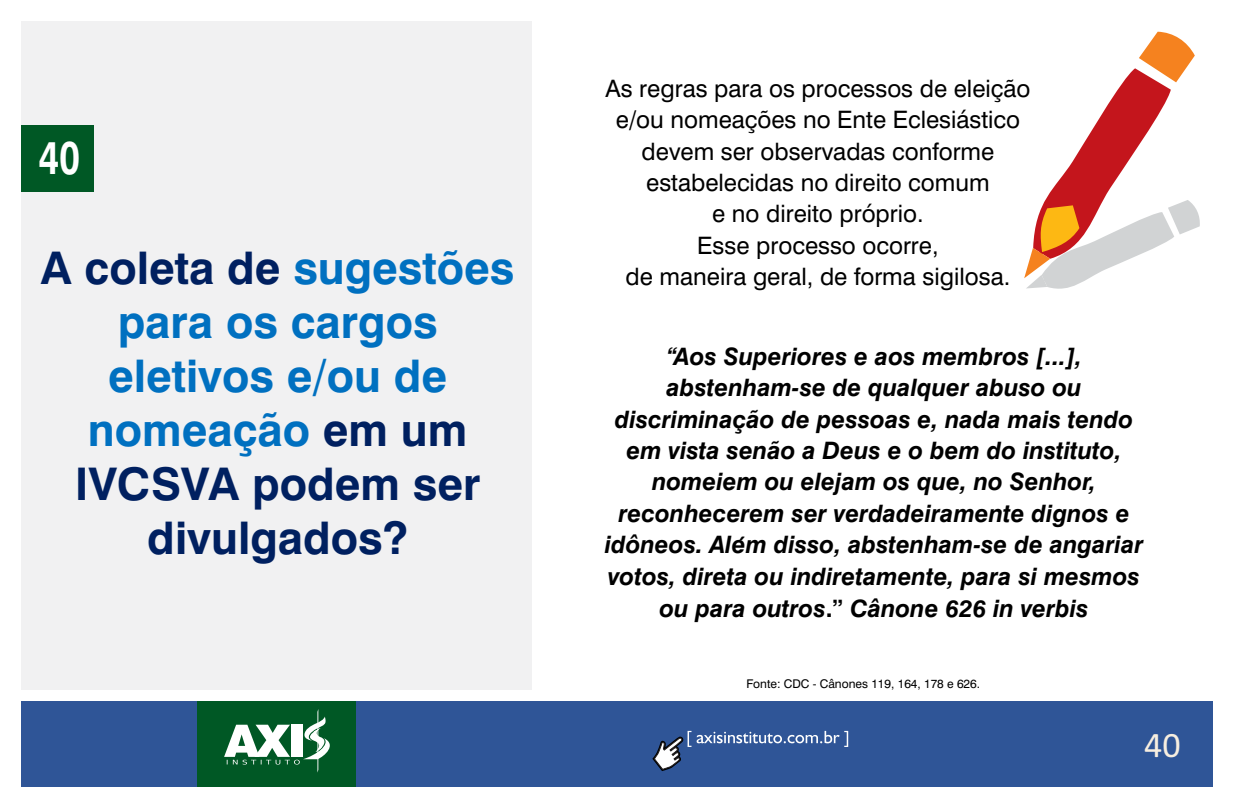
<style>
.page{position:relative;width:1234px;height:808px;background:#fff}
.page>*{position:absolute;margin:0;border:0;box-sizing:border-box;transform-origin:0 0}
.t1{font:700 46.8px "Swiss 721 BT";color:#fff;scale:.77 1}
.t2{font:700 45px/54px "Swiss 721 BT";color:#0070c0;text-align:center}
.t3{font:36px "Calibri";color:#f7eee0}
.t4{font:italic 700 24px/31.5px "Swiss 721 BT";color:#000;text-align:center}
.t5{font:24px/31.3px "Swiss 721 BT";color:#000;text-align:center}
.t6{font:12px "Swiss 721 BT";color:#000}
.s1{color:#002060}
.s2{font-family:"Calibri"}
.s3{font-style:normal}
</style>
<div class="page">
<div style="left:22px;top:21px;width:510px;height:668px;background:#f1f1f2"></div>
<div style="left:21px;top:701px;width:1191px;height:86px;background:#2f5597"></div>
<div style="left:197px;top:701px;width:159px;height:86px;background:#005825"></div>
<svg style="left:224px;top:709px;width:106px;height:64px"></svg>
<svg style="left:652px;top:731px;width:196px;height:40px"></svg>
<div style="left:22px;top:125px;width:72px;height:67px;background:#005825"></div>
<svg style="left:1024px;top:32px;width:176px;height:257px"></svg>
<h1 class="t1" style="left:39px;top:139px;width:55px">40</h1>
<h2 class="t2" style="left:41px;top:245px;width:475px"><span class="s1">A coleta de</span> sugestões para os cargos eletivos e/ou de nomeação <span class="s1">em um<br>IVCSVA podem ser divulgados?</span></h2>
<p class="t5" style="left:605px;top:75px;width:426px">As regras para os processos de eleição e/ou nomeações no Ente Eclesiástico devem ser observadas conforme estabelecidas no direito comum<br>e no direito próprio.<br>Esse processo ocorre,<br>de maneira geral, de forma sigilosa.</p>
<p class="t4" style="left:604px;top:343px;width:540px">“Aos Superiores e aos membros [...], abstenham-se de qualquer abuso ou discriminação de pessoas e, nada mais tendo em vista senão a Deus e o bem do instituto, nomeiem ou elejam os que, no Senhor, reconhecerem ser verdadeiramente dignos e idôneos. Ale<span class="s2">́</span>m disso, abstenham-se de angariar votos, direta ou indiretamente, para si mesmos ou para outros<span class="s3">.”</span> Cânone 626 in verbis</p>
<p class="t6" style="left:746px;top:678px;width:235px">Fonte: CDC - Cânones 119, 164, 178 e 626.</p>
<h3 class="t3" style="left:1143px;top:730px;width:38px">40</h3>
</div>
